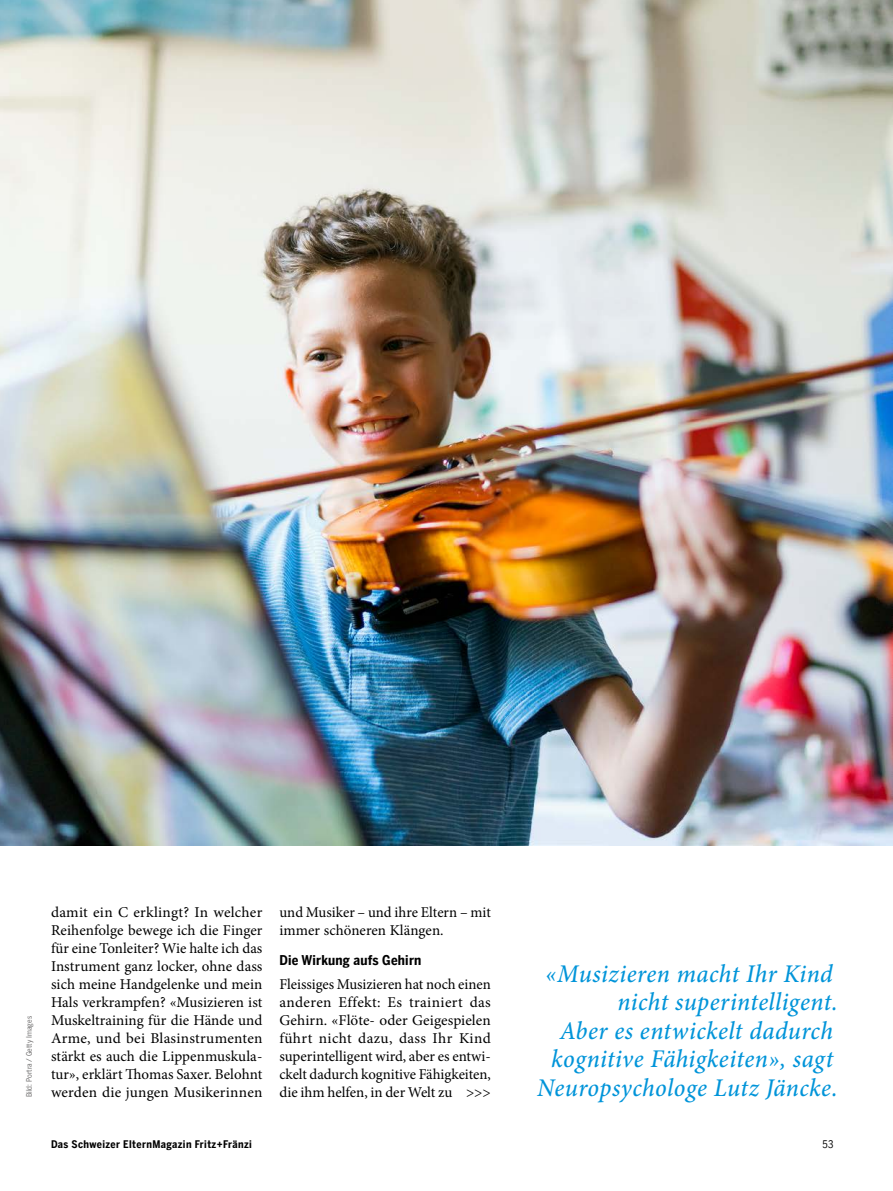
<style>
.page{position:relative;width:893px;height:1191px;background:#fff}
.page>*{position:absolute;margin:0;border:0;box-sizing:border-box;transform-origin:0 0}
.t1{font:italic 500 25.5px/28.5px "Minion Pro";letter-spacing:.015em;color:#0094d9;text-align:right;scale:.96 1}
.t2{font:15px/18px "Minion Pro";color:#000;text-align:justify}
.t3{font:700 13.5px "Benton Sans Cond";letter-spacing:.015em;color:#000}
.t4{font:700 10.5px "Benton Sans Cond";letter-spacing:.04em;color:#000}
.t5{font:10.5px "Benton Sans Cond";color:#000}
.t6{font:7.5px "Benton Sans Cond";letter-spacing:.01em;color:#6d6c6c}
</style>
<div class="page">
<img style="left:0;top:0;width:893px;height:845px">
<p class="t6" style="left:25px;top:1097px;width:83px;rotate:-90deg">Bild: Portra / Getty Images</p>
<p class="t2" style="left:51px;top:903px;width:213px">damit ein C erklingt? In welcher Reihenfolge bewege ich die Finger für eine Tonleiter? Wie halte ich das Instrument ganz locker, ohne dass sich meine Handgelenke und mein Hals verkrampfen? «Musizieren ist Muskeltraining für die Hände und Arme, und bei Blasinstrumenten stärkt es auch die Lippenmuskula&shy;tur», erklärt Thomas Saxer. Belohnt werden die jungen Musikerinnen</p>
<p class="t2" style="left:279px;top:903px;width:213px">und Musiker – und ihre Eltern – mit immer schöneren Klängen.</p>
<p class="t3" style="left:279px;top:952px;width:143px">Die Wirkung aufs Gehirn</p>
<p class="t2" style="left:279px;top:975px;width:213px">Fleissiges Musizieren hat noch einen anderen Effekt: Es trainiert das Gehirn. «Flöte- oder Geigespielen führt nicht dazu, dass Ihr Kind superintelligent wird, aber es entwi&shy;ckelt dadurch kognitive Fähigkeiten,</p>
<h1 class="t1" style="left:546px;top:959px;width:306px">«Musizieren macht Ihr Kind nicht superintelligent.<br>Aber es entwickelt dadurch kognitive Fähigkeiten», sagt</h1>
<p class="t2" style="left:466px;top:1083px;width:26px">&gt;&gt;&gt;</p>
<h1 class="t1" style="left:537px;top:1073px;width:314px">Neuropsychologe Lutz Jäncke.</h1>
<p class="t2" style="left:279px;top:1083px;width:174px">die ihm helfen, in der Welt zu</p>
<p class="t4" style="left:51px;top:1138px;width:202px">Das Schweizer ElternMagazin Fritz+Fränzi</p>
<p class="t5" style="left:822px;top:1138px;width:13px">53</p>
</div>
